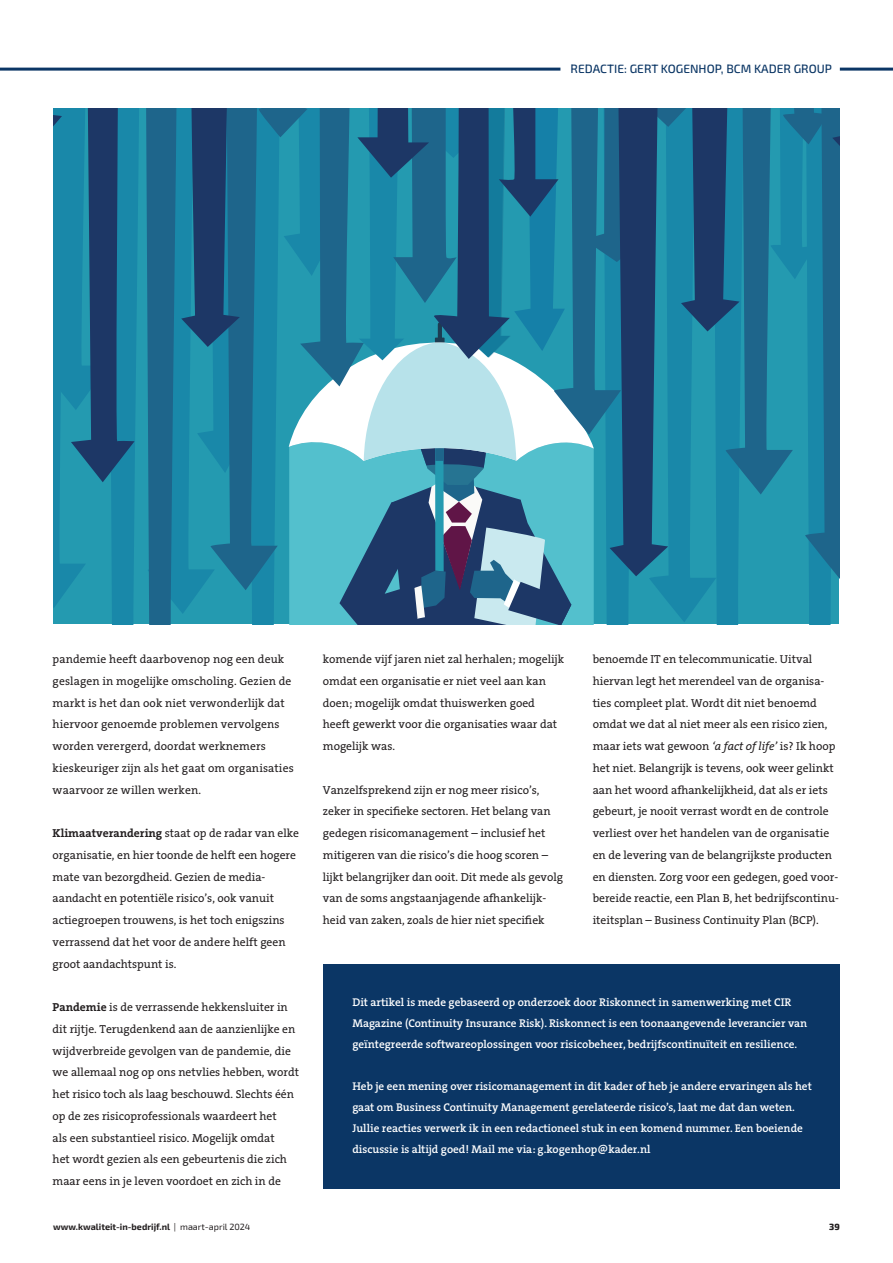
<style>
.page{position:relative;width:893px;height:1263px;background:#fff}
.page>*{position:absolute;margin:0;border:0;box-sizing:border-box;transform-origin:0 0}
.t1{font:500 12px "Exo 2";color:#0b3665}
.t2{font:11.7px/21.8px "The Serif B W5 Plain";color:#231f20}
.t3{font:600 11.25px/21px "The Serif B W6";color:#fff}
.t4{font:700 9px "Exo 2";color:#231f20}
.t5{font:800 9px "Exo 2";color:#231f20}
.s1{font-family:"The Serif B W7";font-weight:700}
.s2{font-style:italic}
.s3{font-weight:400}
</style>
<div class="page">
<div style="left:323px;top:964px;width:517px;height:224px;background:#0b3665"></div>
<hr style="left:0;top:68px;width:560px;height:3px;background:#0b3665">
<hr style="left:840px;top:68px;width:53px;height:3px;background:#0b3665">
<svg style="left:146px;top:108px;width:693px;height:516px;background:#3183a1"></svg>
<svg style="left:53px;top:108px;width:87px;height:516px;background:#1d7a9b"></svg>
<p class="t1" style="left:571px;top:61px;width:263px">REDACTIE: GERT KOGENHOP, BCM KADER GROUP</p>
<p class="t2" style="left:53px;top:648px;width:243px">pandemie heeft daarbovenop nog een deuk geslagen in mogelijke omscholing. Gezien de markt is het dan ook niet verwonderlijk dat hiervoor genoemde problemen vervolgens worden verergerd, doordat werknemers kieskeuriger zijn als het gaat om organisaties waarvoor ze willen werken.</p>
<p class="t2" style="left:53px;top:822px;width:248px"><span class="s1">Klimaatverandering</span> staat op de radar van elke organisatie, en hier toonde de helft een hogere mate van bezorgdheid. Gezien de media-- aandacht en potentiële risico’s, ook vanuit actiegroepen trouwens, is het toch enigszins verrassend dat het voor de andere helft geen groot aandachtspunt is.</p>
<p class="t2" style="left:53px;top:996px;width:248px"><span class="s1">Pandemie</span> is de verrassende hekkensluiter in dit rijtje. Terugdenkend aan de aanzienlijke en wijdverbreide gevolgen van de pandemie, die we allemaal nog op ons netvlies hebben, wordt het risico toch als laag beschouwd. Slechts één op de zes risicoprofessionals waardeert het<br>als een substantieel risico. Mogelijk omdat<br>het wordt gezien als een gebeurtenis die zich maar eens in je leven voordoet en zich in de</p>
<p class="t2" style="left:323px;top:648px;width:243px">komende vijf jaren niet zal herhalen; mogelijk omdat een organisatie er niet veel aan kan doen; mogelijk omdat thuiswerken goed heeft gewerkt voor die organisaties waar dat mogelijk was.</p>
<p class="t2" style="left:323px;top:779px;width:242px">Vanzelfsprekend zijn er nog meer risico’s, zeker in specifieke sectoren. Het belang van gedegen risicomanagement – inclusief het mitigeren van die risico’s die hoog scoren – lijkt belangrijker dan ooit. Dit mede als gevolg van de soms angstaanjagende afhankelijk&shy;heid van zaken, zoals de hier niet specifiek</p>
<p class="t2" style="left:593px;top:648px;width:248px">benoemde IT en telecommunicatie. Uitval hiervan legt het merendeel van de organisa&shy;ties compleet plat. Wordt dit niet benoemd omdat we dat al niet meer als een risico zien, maar iets wat gewoon <span class="s2">‘a fact of life’</span> is? Ik hoop het niet. Belangrijk is tevens, ook weer gelinkt aan het woord afhankelijkheid, dat als er iets gebeurt, je nooit verrast wordt en de controle verliest over het handelen van de organisatie en de levering van de belangrijkste producten en diensten. Zorg voor een gedegen, goed voor&shy;bereide reactie, een Plan B, het bedrijfscontinu&shy;ïteitsplan – Business Continuity Plan (BCP).</p>
<p class="t3" style="left:352px;top:991px;width:456px">Dit artikel is mede gebaseerd op onderzoek door Riskonnect in samenwerking met CIR<br>Magazine (Continuity Insurance Risk). Riskonnect is een toonaangevende leverancier van geïntegreerde softwareoplossingen voor risicobeheer, bedrijfscontinuïteit en resilience.</p>
<p class="t3" style="left:352px;top:1075px;width:461px">Heb je een mening over risicomanagement in dit kader of heb je andere ervaringen als het gaat om Business Continuity Management gerelateerde risico’s, laat me dat dan weten.<br>Jullie reacties verwerk ik in een redactioneel stuk in een komend nummer. Een boeiende discussie is altijd goed! Mail me via: g.kogenhop@kader.nl</p>
<p class="t4" style="left:53px;top:1221px;width:199px">www.kwaliteit-in-bedrijf.nl <span class="s3">| maart-april 2024</span></p>
<p class="t5" style="left:829px;top:1221px;width:12px">39</p>
</div>
